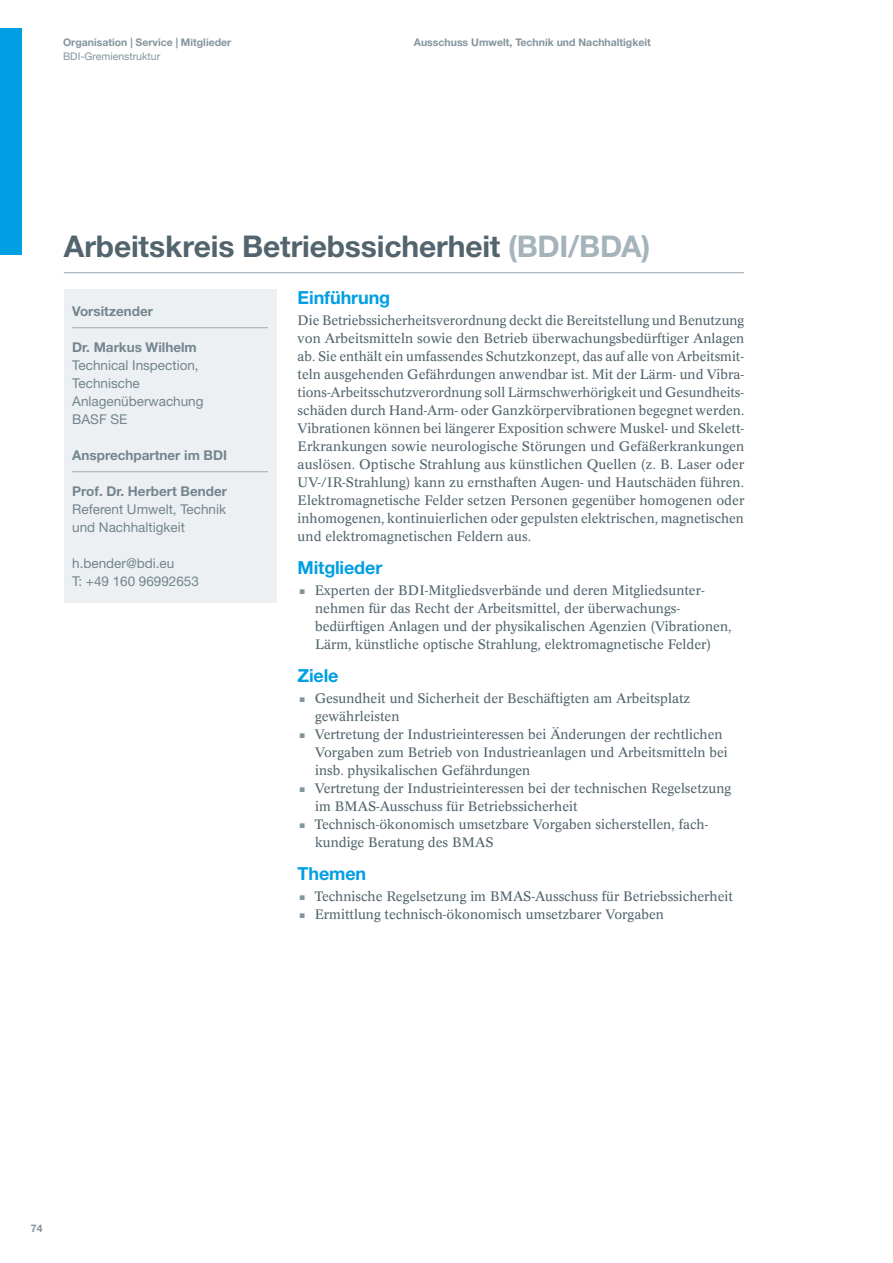
<style>
.page{position:relative;width:893px;height:1263px;background:#fff}
.page>*{position:absolute;margin:0;border:0;box-sizing:border-box;transform-origin:0 0}
._01_H_22pt_Grau{font:700 30px "Helvetica Neue LT Std";letter-spacing:-.005em;color:#52646d}
.t1{font:700 30px "Helvetica Neue LT Std";color:#83949d}
._02_H1_12{font:700 18px "Helvetica Neue LT Std";letter-spacing:-.01em;color:#009fe3}
._01_Text{font:13.5px/18px "Concorde BE";color:#52646d}
._12__Position_Block{font:13.5px/18px "Helvetica Neue LT Std";color:#73858e}
._12__Position_Block-2{font:700 13.5px "Helvetica Neue LT Std";color:#73858e}
.t2{font:700 10.5px "Helvetica Neue LT Std";color:#83949d}
.t3{font:10.5px "Helvetica Neue LT Std";color:#83949d}
.s1{color:#a5b3bb}
.s2{font-weight:700}
</style>
<div class="page">
<hr style="left:64px;top:272px;width:680px;height:1px;background:#a5b3bb">
<div style="left:64px;top:289px;width:212px;height:314px;background:#edf0f2"></div>
<hr style="left:72px;top:327px;width:196px;height:1px;background:#a5b3bb">
<hr style="left:72px;top:471px;width:196px;height:1px;background:#a5b3bb">
<div style="left:0;top:26px;width:21px;height:227px;background:#009fe3"></div>
<div style="left:0;top:0;width:893px;height:28px;background:#fff"></div>
<p class="t2" style="left:63px;top:36px;width:170px">Organisation | Service | Mitglieder</p>
<p class="t2" style="left:414px;top:36px;width:238px">Ausschuss Umwelt, Technik und Nachhaltigkeit</p>
<p class="t3" style="left:63px;top:50px;width:99px">BDI-Gremienstruktur</p>
<p class="_01_H_22pt_Grau" style="left:64px;top:228px;width:588px">Arbeitskreis Betriebssicherheit <span class="s1">(BDI/BDA)</span></p>
<p class="_12__Position_Block-2" style="left:72px;top:302px;width:82px">Vorsitzender</p>
<p class="_12__Position_Block" style="left:72px;top:338px;width:133px"><span class="s2">Dr. Markus Wilhelm<br></span>Technical Inspection,<br>Technische<br>Anlagenüberwachung</p>
<p class="_12__Position_Block" style="left:72px;top:410px;width:57px">BASF SE</p>
<p class="_12__Position_Block-2" style="left:72px;top:446px;width:156px">Ansprechpartner im BDI</p>
<p class="_12__Position_Block" style="left:72px;top:482px;width:156px;text-align:justify"><span class="s2">Prof. Dr. Herbert Bender </span>Referent Umwelt, Technik und Nachhaltigkeit</p>
<p class="_12__Position_Block" style="left:72px;top:554px;width:104px">h.bender@bdi.eu</p>
<p class="_12__Position_Block" style="left:72px;top:572px;width:128px">T: +49 160 96992653</p>
<p class="_02_H1_12" style="left:298px;top:287px;width:94px">Einführung</p>
<p class="_01_Text" style="left:298px;top:312px;width:448px;text-align:justify">Die Betriebssicherheitsverordnung deckt die Bereitstellung und Benutzung von Arbeitsmitteln sowie den Betrieb überwachungsbedürftiger Anlagen ab. Sie enthält ein umfassendes Schutzkonzept, das auf alle von Arbeitsmit&shy;teln ausgehenden Gefährdungen anwendbar ist. Mit der Lärm- und Vibra&shy;tions-Arbeitsschutzverordnung soll Lärmschwerhörigkeit und Gesundheits&shy;schäden durch Hand-Arm- oder Ganzkörpervibrationen begegnet werden.<br>Vibrationen können bei längerer Exposition schwere Muskel- und Skelett-Erkrankungen sowie neurologische Störungen und Gefäßerkrankungen auslösen. Optische Strahlung aus künstlichen Quellen (z. B. Laser oder UV-/IR-Strahlung) kann zu ernsthaften Augen- und Hautschäden führen.<br>Elektromagnetische Felder setzen Personen gegenüber homogenen oder inhomogenen, kontinuierlichen oder gepulsten elektrischen, magnetischen und elektromagnetischen Feldern aus.</p>
<p class="_02_H1_12" style="left:298px;top:557px;width:86px">Mitglieder</p>
<p class="t1" style="left:298px;top:564px;width:10px">.</p>
<p class="_01_Text" style="left:315px;top:582px;width:418px">Experten der BDI-Mitgliedsverbände und deren Mitgliedsunter&shy;nehmen für das Recht der Arbeitsmittel, der überwachungs&shy;bedürftigen Anlagen und der physikalischen Agenzien (Vibrationen, Lärm, künstliche optische Strahlung, elektromagnetische Felder)</p>
<p class="_02_H1_12" style="left:298px;top:665px;width:42px">Ziele</p>
<p class="t1" style="left:298px;top:672px;width:10px">.</p>
<p class="_01_Text" style="left:315px;top:690px;width:377px">Gesundheit und Sicherheit der Beschäftigten am Arbeitsplatz gewährleisten</p>
<p class="t1" style="left:298px;top:708px;width:10px">.</p>
<p class="_01_Text" style="left:315px;top:726px;width:415px">Vertretung der Industrieinteressen bei Änderungen der rechtlichen<br>Vorgaben zum Betrieb von Industrieanlagen und Arbeitsmitteln bei insb. physikalischen Gefährdungen</p>
<p class="t1" style="left:298px;top:762px;width:10px">.</p>
<p class="_01_Text" style="left:315px;top:780px;width:418px">Vertretung der Industrieinteressen bei der technischen Regelsetzung im BMAS-Ausschuss für Betriebssicherheit</p>
<p class="t1" style="left:298px;top:798px;width:10px">.</p>
<p class="_01_Text" style="left:315px;top:816px;width:395px">Technisch-ökonomisch umsetzbare Vorgaben sicherstellen, fach&shy;kundige Beratung des BMAS</p>
<p class="_02_H1_12" style="left:298px;top:863px;width:70px">Themen</p>
<p class="t1" style="left:298px;top:870px;width:10px">.</p>
<p class="_01_Text" style="left:315px;top:888px;width:420px">Technische Regelsetzung im BMAS-Ausschuss für Betriebssicherheit</p>
<p class="t1" style="left:298px;top:888px;width:10px">.</p>
<p class="_01_Text" style="left:315px;top:906px;width:351px">Ermittlung technisch-ökonomisch umsetzbarer Vorgaben</p>
<p class="t2" style="left:31px;top:1222px;width:13px">74</p>
</div>
